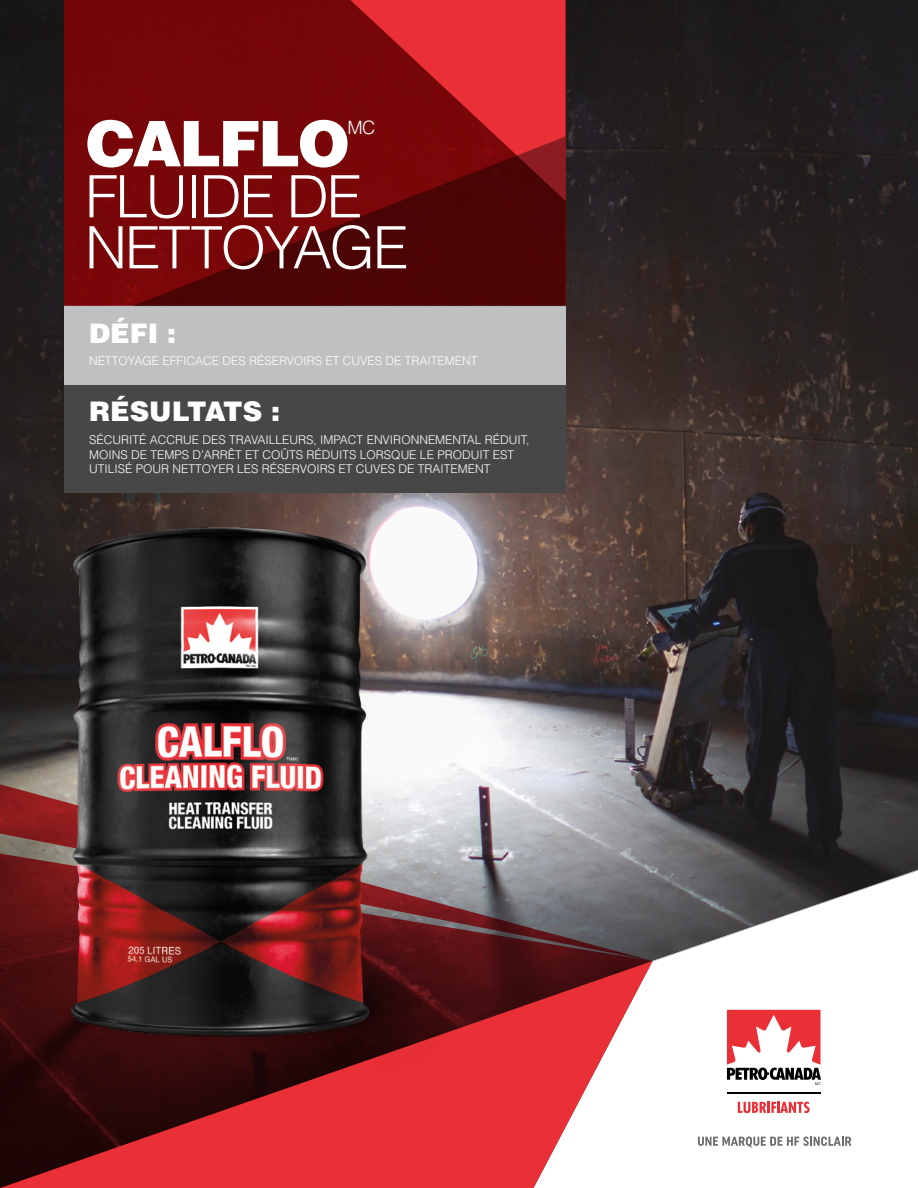
<style>
.page{position:relative;width:918px;height:1188px;background:#fff}
.page>*{position:absolute;margin:0;border:0;box-sizing:border-box;transform-origin:0 0}
.t1{font:900 63px "Helvetica LT Std";letter-spacing:-.04em;color:#fff}
.t2{font:300 58.5px/51px "Helvetica LT Std";letter-spacing:-.04em;color:#fff}
.t3{font:900 27px "Helvetica LT Std";color:#fff}
.t4{font:300 18.3px "Helvetica LT Std";color:#fff}
.t5{font:300 12px/14.4px "Helvetica LT Std";color:#fff}
</style>
<div class="page">
<img style="left:0;top:0;width:918px;height:870px">
<svg style="left:653px;top:870px;width:265px;height:92px"></svg>
<svg style="left:0;top:961px;width:653px;height:227px;fill:#e93037"></svg>
<svg style="left:0;top:781px;width:653px;height:180px;background:#8b8287"></svg>
<hr style="left:727px;top:1092px;width:94px;height:2px;background:#000">
<svg style="left:738px;top:1102px;width:72px;height:11px"></svg>
<svg style="left:727px;top:1010px;width:94px;height:75px"></svg>
<svg style="left:698px;top:1137px;width:153px;height:10px"></svg>
<div style="left:64px;top:0;width:502px;height:305px;background:#760608"></div>
<svg style="left:350px;top:0;width:216px;height:136px"></svg>
<div style="left:64px;top:306px;width:502px;height:79px;background:#bfc0c1"></div>
<div style="left:64px;top:385px;width:502px;height:108px;background:#474747"></div>
<svg style="left:132px;top:136px;width:434px;height:170px"></svg>
<img style="left:2px;top:506px;width:444px;height:601px">
<h1 class="t1" style="left:86px;top:103px;width:265px">CALFLO</h1>
<h3 class="t4" style="left:347px;top:116px;width:29px">MC</h3>
<h2 class="t2" style="left:85px;top:171px;width:325px">FLUIDE DE<br>NETTOYAGE</h2>
<h3 class="t3" style="left:89px;top:315px;width:88px">DÉFI :</h3>
<p class="t5" style="left:89px;top:354px;width:390px">NETTOYAGE EFFICACE DES RÉSERVOIRS ET CUVES DE TRAITEMENT</p>
<h3 class="t3" style="left:89px;top:394px;width:192px">RÉSULTATS :</h3>
<p class="t5" style="left:89px;top:433px;width:442px">SÉCURITÉ ACCRUE DES TRAVAILLEURS, IMPACT ENVIRONNEMENTAL RÉDUIT,<br>MOINS DE TEMPS D’ARRÊT ET COÛTS RÉDUITS LORSQUE LE PRODUIT EST<br>UTILISÉ POUR NETTOYER LES RÉSERVOIRS ET CUVES DE TRAITEMENT</p>
</div>
